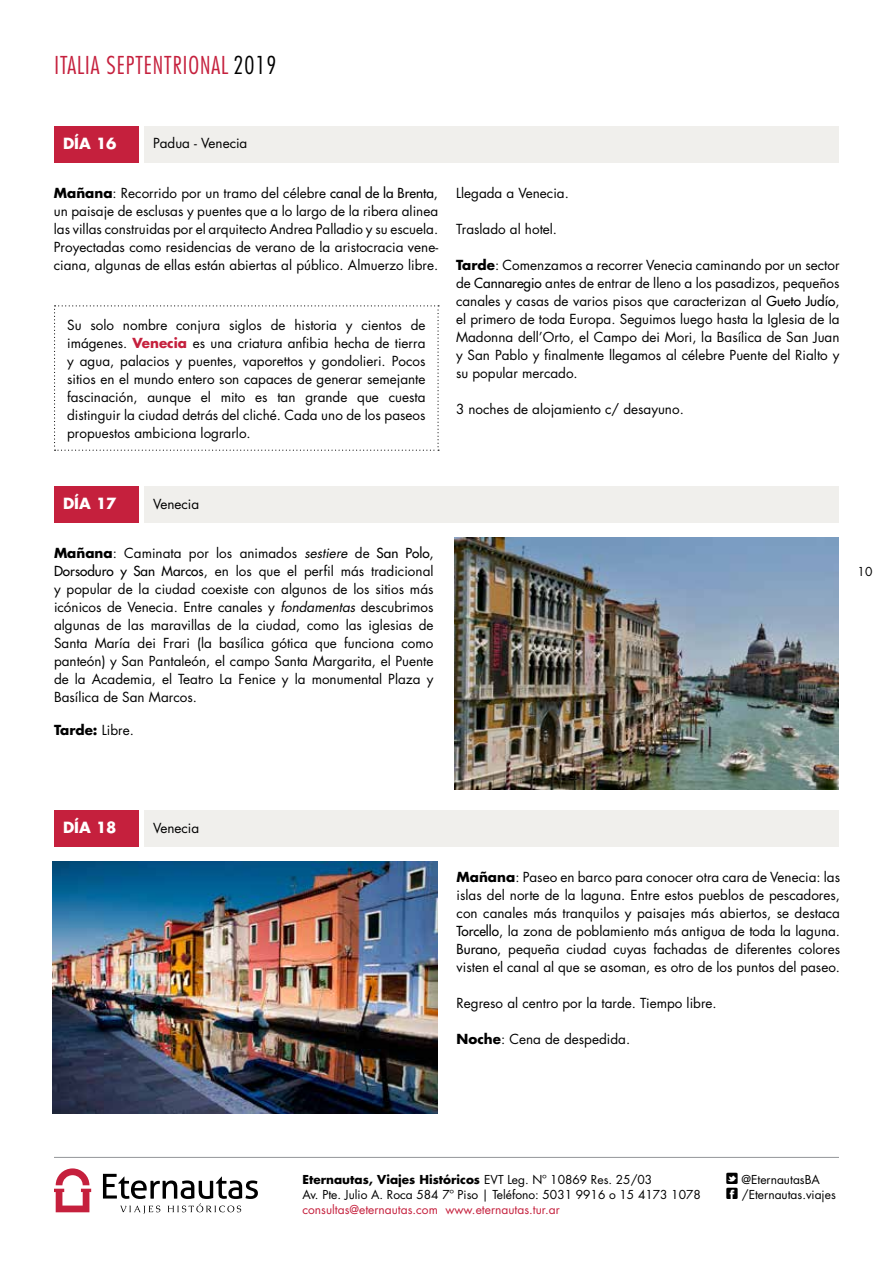
<style>
.page{position:relative;width:893px;height:1263px;background:#fff}
.page>*{position:absolute;margin:0;border:0;box-sizing:border-box;transform-origin:0 0}
.t1{font:300 condensed 24px "Futura Std";letter-spacing:.04em;color:#c5203d}
.t2{font:700 15px "Futura Std";color:#fff}
.t3{font:13.5px/18px "Futura Std";color:#000;text-align:justify}
.t4{font:700 13.5px "Futura Std";color:#000}
.t5{font:12px/15px "Futura Std";color:#000}
.t6{font:12px "Futura Std";color:#c5203d}
.s1{color:#000}
.s2{font-weight:700}
.s3{font-weight:500}
.s4{font-weight:700;color:#c5203d}
.s5{font-style:italic}
.s6{font-weight:400}
</style>
<div class="page">
<hr style="left:54px;top:1157px;width:785px;height:1px;background:#939598">
<svg style="left:54px;top:1168px;width:37px;height:44px"></svg>
<svg style="left:103px;top:1174px;width:155px;height:40px"></svg>
<div style="left:144px;top:126px;width:695px;height:36px;background:#f0efec"></div>
<div style="left:54px;top:126px;width:84px;height:36px;background:#c5203d"></div>
<img style="left:52px;top:861px;width:385px;height:253px">
<div style="left:54px;top:486px;width:84px;height:36px;background:#c5203d"></div>
<div style="left:144px;top:486px;width:695px;height:36px;background:#f0efec"></div>
<div style="left:54px;top:810px;width:84px;height:36px;background:#c5203d"></div>
<img style="left:455px;top:538px;width:383px;height:251px">
<div style="left:144px;top:810px;width:695px;height:36px;background:#f0efec"></div>
<svg style="left:54px;top:305px;width:385px;height:146px"></svg>
<h1 class="t1" style="left:54px;top:51px;width:223px">ITALIA SEPTENTRIONAL <span class="s1">2019</span></h1>
<p class="t2" style="left:63px;top:133px;width:55px">DÍA 16</p>
<p class="t3" style="left:153px;top:135px;width:96px">Padua - Venecia</p>
<p class="t3" style="left:54px;top:184px;width:386px"><span class="s2">Mañana</span>: Recorrido por un tramo del célebre <span class="s3">canal de la Brenta</span>, un paisaje de esclusas y puentes que a lo largo de la ribera alinea las villas construidas por el arquitecto Andrea Palladio y su escuela.<br>Proyectadas como residencias de verano de la aristocracia vene&shy;ciana, algunas de ellas están abiertas al público. Almuerzo libre.</p>
<p class="t3" style="left:456px;top:184px;width:114px">Llegada a Venecia.</p>
<p class="t3" style="left:456px;top:220px;width:103px">Traslado al hotel.</p>
<p class="t3" style="left:456px;top:256px;width:385px"><span class="s2">Tarde</span>: Comenzamos a recorrer Venecia caminando por un sector de <span class="s3">Cannaregio</span> antes de entrar de lleno a los pasadizos, pequeños canales y casas de varios pisos que caracterizan al <span class="s3">Gueto Judío</span>, el primero de toda Europa. Seguimos luego hasta la Iglesia de la Madonna dell’Orto, el Campo dei Mori, la Basílica de San Juan y San Pablo y finalmente llegamos al célebre Puente del Rialto y su popular mercado.</p>
<p class="t3" style="left:456px;top:400px;width:229px">3 noches de alojamiento c/ desayuno.</p>
<p class="t3" style="left:67px;top:316px;width:360px">Su solo nombre conjura siglos de historia y cientos de imágenes. <span class="s4">Venecia</span> es una criatura anfibia hecha de tierra y agua, palacios y puentes, vaporettos y gondolieri. Pocos sitios en el mundo entero son capaces de generar semejante fascinación, aunque el mito es tan grande que cuesta distinguir la ciudad detrás del cliché. Cada uno de los paseos propuestos ambiciona lograrlo.</p>
<p class="t2" style="left:63px;top:493px;width:55px">DÍA 17</p>
<p class="t3" style="left:153px;top:495px;width:48px">Venecia</p>
<p class="t3" style="left:54px;top:544px;width:381px"><span class="s2">Mañana</span>: Caminata por los animados <span class="s5">sestiere</span> de <span class="s3">San Polo, Dorsoduro y San Marcos</span>, en los que el perfil más tradicional y popular de la ciudad coexiste con algunos de los sitios más icónicos de Venecia. Entre canales y <span class="s5">fondamentas</span> descubrimos algunas de las maravillas de la ciudad, como las iglesias de Santa María dei Frari (la basílica gótica que funciona como panteón) y San Pantaleón, el campo Santa Margarita, el Puente de la Academia, el Teatro La Fenice y la monumental Plaza y Basílica de San Marcos.</p>
<p class="t4" style="left:54px;top:721px;width:81px">Tarde: <span class="s6">Libre.</span></p>
<p class="t5" style="left:858px;top:564px;width:16px">10</p>
<p class="t2" style="left:63px;top:817px;width:55px">DÍA 18</p>
<p class="t3" style="left:153px;top:819px;width:48px">Venecia</p>
<p class="t3" style="left:457px;top:868px;width:385px"><span class="s2">Mañana</span>: Paseo en barco para conocer otra cara de Venecia: las islas del norte de la laguna. Entre estos pueblos de pescadores, con canales más tranquilos y paisajes más abiertos, se destaca <span class="s3">Torcello</span>, la zona de poblamiento más antigua de toda la laguna.<br><span class="s3">Burano</span>, pequeña ciudad cuyas fachadas de diferentes colores visten el canal al que se asoman, es otro de los puntos del paseo.</p>
<p class="t3" style="left:457px;top:994px;width:262px">Regreso al centro por la tarde. Tiempo libre.</p>
<p class="t3" style="left:457px;top:1030px;width:175px"><span class="s2">Noche</span>: Cena de despedida.</p>
<p class="t5" style="left:302px;top:1172px;width:400px"><span class="s2">Eternautas, Viajes Históricos</span> EVT Leg. Nº 10869 Res. 25/03<br>Av. Pte. Julio A. Roca 584 7º Piso | Teléfono: 5031 9916 o 15 4173 1078</p>
<p class="t6" style="left:302px;top:1202px;width:259px">consultas@eternautas.com www.eternautas.tur.ar</p>
<p class="t5" style="left:741px;top:1172px;width:80px">@EternautasBA</p>
<p class="t5" style="left:726px;top:1187px;width:111px">❑ /Eternautas.viajes</p>
</div>
